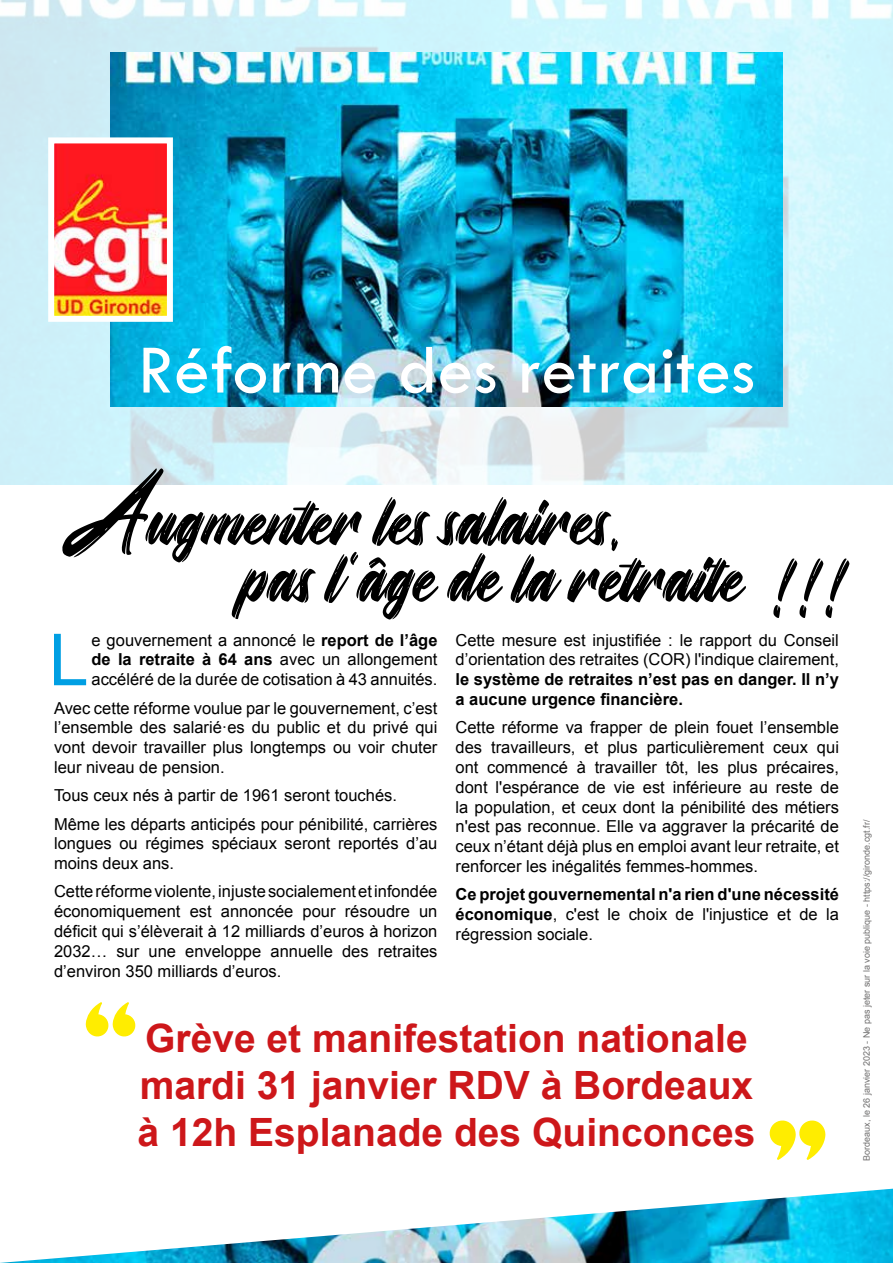
<style>
.page{position:relative;width:893px;height:1263px;background:#fff}
.page>*{position:absolute;margin:0;border:0;box-sizing:border-box;transform-origin:0 0}
.t1{font:72px "Tw Cen";color:#fff}
.t2{font:71.85px "Arial";color:#009fe3}
.t3{font:700 39px/46.8px "Arial";color:#cd171a}
.t4{font:16.5px/19.8px "Arial";color:#000;text-align:justify}
.t5{font:700 16.5px/19.8px "Arial";color:#000}
.t6{font:9px "Arial";color:#706f6f}
.s1{font-weight:700}
.s2{font-weight:400}
</style>
<div class="page">
<img style="left:0;top:0;width:893px;height:485px">
<img style="left:111px;top:53px;width:671px;height:353px">
<img style="left:55px;top:144px;width:111px;height:171px">
<div style="left:48px;top:137px;width:125px;height:185px;border:6px solid #fff"></div>
<img style="left:0;top:1189px;width:893px;height:74px">
<svg style="left:232px;top:556px;width:617px;height:63px"></svg>
<svg style="left:85px;top:1002px;width:51px;height:35px"></svg>
<svg style="left:769px;top:1120px;width:57px;height:40px"></svg>
<svg style="left:62px;top:468px;width:556px;height:94px"></svg>
<h1 class="t1" style="left:138px;top:326px;width:619px">Réforme des retraites</h1>
<h2 class="t2" style="left:49px;top:613px;width:41px">L</h2>
<p class="t4" style="left:92px;top:630px;width:347px">e gouvernement a annoncé le <span class="s1">report de l’âge de la retraite à 64 ans</span> avec un allongement accéléré de la durée de cotisation à 43 annuités.</p>
<p class="t4" style="left:54px;top:698px;width:385px">Avec cette réforme voulue par le gouvernement, c’est l’ensemble des salarié ·es du public et du privé qui vont devoir travailler plus longtemps ou voir chuter leur niveau de pension.</p>
<p class="t4" style="left:54px;top:781px;width:385px;line-height:28.3px">Tous ceux nés à partir de 1961 seront touchés.<br>Même les départs anticipés pour pénibilité, carrières</p>
<p class="t4" style="left:54px;top:834px;width:385px">longues ou régimes spéciaux seront reportés d’au moins deux ans.</p>
<p class="t4" style="left:54px;top:882px;width:385px">Cette réforme violente, injuste socialement et infondée économiquement est annoncée pour résoudre un déficit qui s’élèverait à 12 milliards d’euros à horizon 2032… sur une enveloppe annuelle des retraites d’environ 350 milliards d’euros.</p>
<p class="t4" style="left:455px;top:630px;width:385px">Cette mesure est injustifiée : le rapport du Conseil d’orientation des retraites (COR) l'indique clairement,</p>
<p class="t5" style="left:455px;top:670px;width:385px">le système de retraites n’est pas en danger. Il n’y a aucune urgence financière.</p>
<p class="t4" style="left:455px;top:718px;width:385px">Cette réforme va frapper de plein fouet l’ensemble des travailleurs, et plus particulièrement ceux qui ont commencé à travailler tôt, les plus précaires, dont l'espérance de vie est inférieure au reste de la population, et ceux dont la pénibilité des métiers n'est pas reconnue. Elle va aggraver la précarité de ceux n’étant déjà plus en emploi avant leur retraite, et renforcer les inégalités femmes-hommes.</p>
<p class="t5" style="left:455px;top:885px;width:385px;text-align:justify">Ce projet gouvernemental n'a rien d'une nécessité économique<span class="s2">, c'est le choix de l'injustice et de la régression sociale.</span></p>
<h3 class="t3" style="left:138px;top:1016px;width:619px">Grève et manifestation nationale mardi 31 janvier RDV à Bordeaux à 12h Esplanade des Quinconces</h3>
<p class="t6" style="left:861px;top:1161px;width:343px;rotate:-90deg">Bordeaux, le 26 janvier 2023 - Ne pas jeter sur la voie publique - https://gironde.cgt.fr/</p>
</div>
